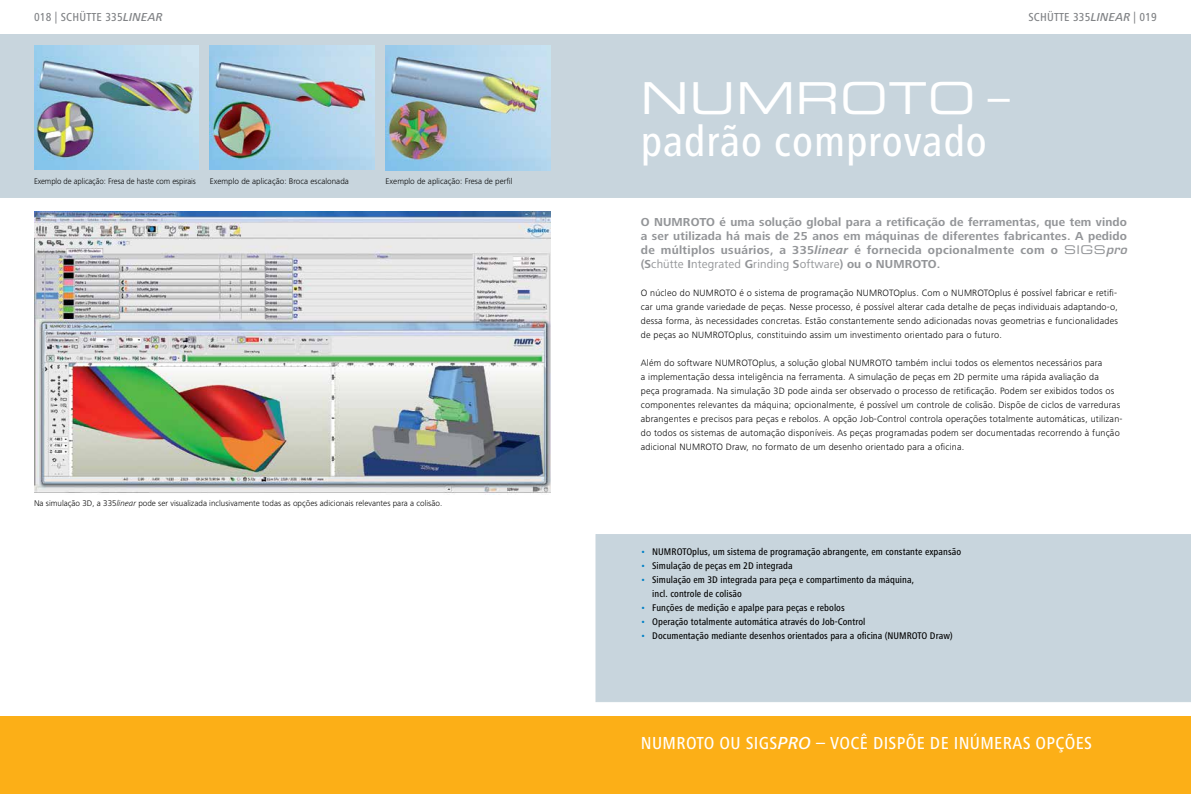
<style>
.page{position:relative;width:1191px;height:794px;background:#fff}
.page>*{position:absolute;margin:0;border:0;box-sizing:border-box;transform-origin:0 0}
.t1{font:500 condensed 44px "Frutiger Next LT";letter-spacing:.02em;color:#fff}
.t2{font:44px "Eurostile Extended Two";letter-spacing:.02em;color:#fff}
.t3{font:500 condensed 18px "Frutiger Next LT";letter-spacing:.02em;color:#fff}
.t4{font:700 12px/14px "Frutiger Next LT";letter-spacing:.025em;color:#939598;text-align:justify}
.t5{font:500 condensed 12px "Frutiger Next LT";letter-spacing:.02em;color:#808285}
.t6{font:500 condensed 10px/14px "Frutiger Next LT";letter-spacing:.005em;color:#000}
.t7{font:300 9.5px/14px "Frutiger Next LT";letter-spacing:.02em;color:#000;text-align:justify}
.t8{font:300 8.5px "Frutiger Next LT";color:#000}
.t9{font:300 8.5px "Frutiger Next LT";color:#000;scale:.96 1}
.s1{font-style:italic;font-stretch:normal}
.s2{font-style:italic}
.s3{font-family:"Frutiger Next LT";font-weight:500;font-stretch:condensed}
.s4{font-family:"Eurostile Extended Two";font-weight:400}
.s5{font-family:"Eurostile";font-weight:600;font-style:italic}
.s6{font-weight:400}
.s7{color:#0080c6}
</style>
<div class="page">
<div style="left:0;top:716px;width:1191px;height:78px;background:#fcaf17"></div>
<div style="left:0;top:34px;width:1191px;height:164px;background:#c8d5dd"></div>
<div style="left:595px;top:534px;width:596px;height:168px;background:#c8d5dd"></div>
<img style="left:386px;top:45px;width:164px;height:125px">
<img style="left:210px;top:45px;width:164px;height:125px">
<img style="left:34px;top:45px;width:164px;height:125px">
<img style="left:34px;top:212px;width:516px;height:282px">
<p class="t5" style="left:34px;top:10px;width:130px">018 | Schütte 335<span class="s1">LINEAR</span></p>
<p class="t5" style="left:1028px;top:10px;width:130px">Schütte 335<span class="s1">LINEAR</span> | 019</p>
<p class="t9" style="left:34px;top:176px;width:170px">Exemplo de aplicação: Fresa de haste com espirais</p>
<p class="t8" style="left:210px;top:176px;width:141px">Exemplo de aplicação: Broca escalonada</p>
<p class="t8" style="left:386px;top:176px;width:128px">Exemplo de aplicação: Fresa de perfil</p>
<p class="t8" style="left:34px;top:498px;width:410px">Na simulação 3D, a 335<span class="s2">linear</span> pode ser visualizada inclusivamente todas as opções adicionais relevantes para a colisão.</p>
<h1 class="t2" style="left:641px;top:68px;width:370px">NUMROTO <span class="s3">–</span></h1>
<h1 class="t1" style="left:641px;top:117px;width:347px">padrão comprovado</h1>
<p class="t4" style="left:641px;top:215px;width:488px">O NUMROTO é uma solução global para a retificação de ferramentas, que tem vindo a ser utilizada há mais de 25 anos em máquinas de diferentes fabricantes. A pedido de múltiplos usuários, a 335<span class="s2">linear</span> é fornecida opcionalmente com o <span class="s4">SIGS</span><span class="s5">pro </span>(S<span class="s6">chütte</span> I<span class="s6">ntegrated</span> G<span class="s6">rinding</span> S<span class="s6">oftware</span>) ou o NUMROTO.</p>
<p class="t7" style="left:641px;top:286px;width:479px">O núcleo do NUMROTO é o sistema de programação NUMROTOplus. Com o NUMROTOplus é possível fabricar e retifi&shy;car uma grande variedade de peças. Nesse processo, é possível alterar cada detalhe de peças individuais adaptando-o, dessa forma, às necessidades concretas. Estão constantemente sendo adicionadas novas geometrias e funcionalidades de peças ao NUMROTOplus, constituindo assim um investimento orientado para o futuro.</p>
<p class="t7" style="left:641px;top:356px;width:483px;text-align:left">Além do software NUMROTOplus, a solução global NUMROTO também inclui todos os elementos necessários para<br>a implementação dessa inteligência na ferramenta. A simulação de peças em 2D permite uma rápida avaliação da<br>peça programada. Na simulação 3D pode ainda ser observado o processo de retificação. Podem ser exibidos todos os componentes relevantes da máquina; opcionalmente, é possível um controle de colisão. Dispõe de ciclos de varreduras abrangentes e precisos para peças e rebolos. A opção Job-Control controla operações totalmente automáticas, utilizan&shy;do todos os sistemas de automação disponíveis. As peças programadas podem ser documentadas recorrendo à função adicional NUMROTO Draw, no formato de um desenho orientado para a oficina.</p>
<p class="t6" style="left:641px;top:545px;width:30px"><span class="s7">•</span> NUMRO</p>
<p class="t6" style="left:682px;top:545px;width:280px">TOplus, um sistema de programação abrangente, em constante expansão</p>
<p class="t6" style="left:641px;top:559px;width:153px"><span class="s7">•</span> Simulação de peças em 2D integrada</p>
<p class="t6" style="left:652px;top:573px;width:263px;text-indent:-11px"><span class="s7">•</span> Simulação em 3D integrada para peça e compartimento da máquina, incl. controle de colisão</p>
<p class="t6" style="left:641px;top:601px;width:205px"><span class="s7">•</span> Funções de medição e apalpe para peças e rebolos</p>
<p class="t6" style="left:641px;top:615px;width:226px"><span class="s7">•</span> Operação totalmente automática através do Job-Control</p>
<p class="t6" style="left:641px;top:629px;width:266px"><span class="s7">•</span> Documentação mediante desenhos orientados para a oficina (N UMRO</p>
<p class="t6" style="left:917px;top:629px;width:36px">TO Draw)</p>
<h2 class="t3" style="left:641px;top:732px;width:34px">NUMRO</h2>
<h2 class="t3" style="left:696px;top:732px;width:397px">TO ou SIGS<span class="s1">PRO</span> – Você dispõe de inúmeras opções</h2>
</div>
